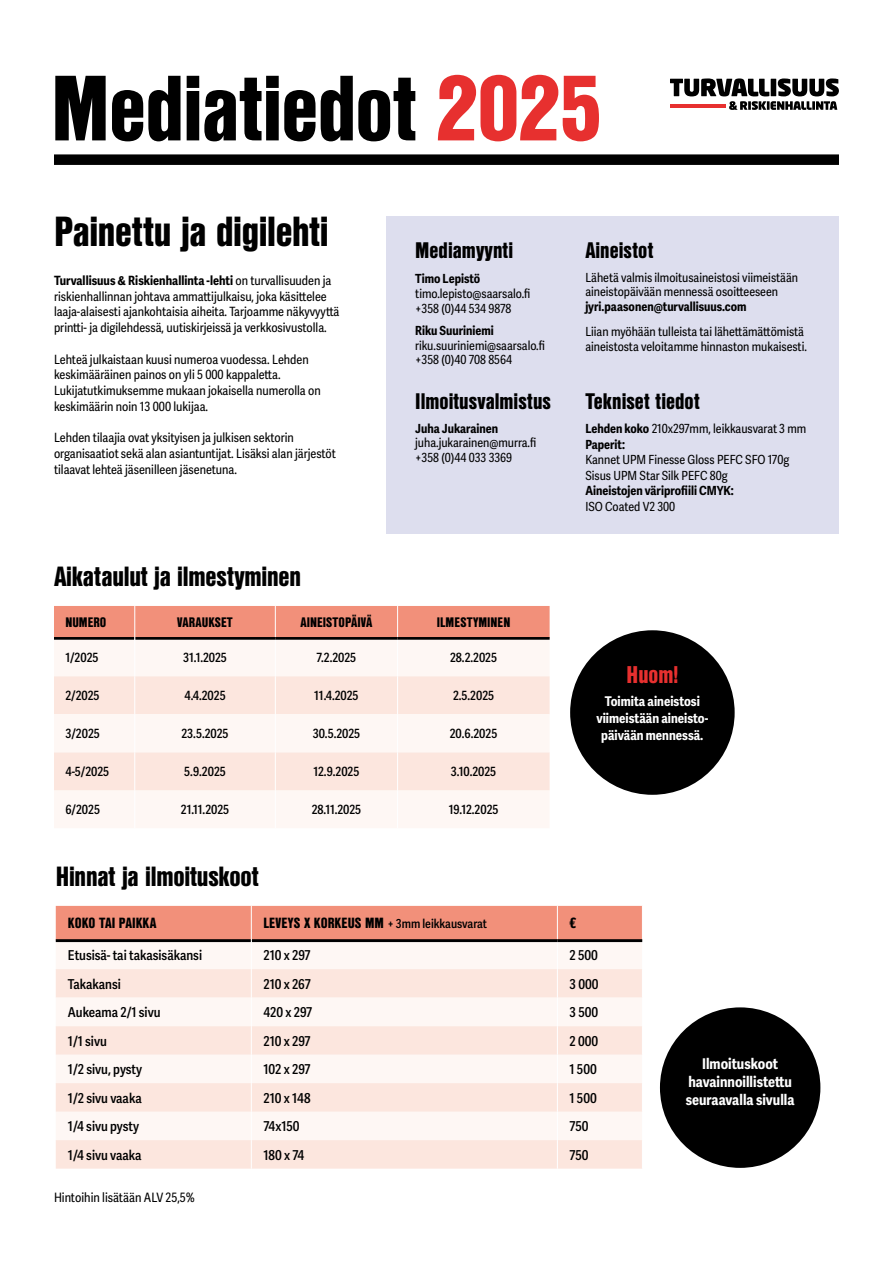
<style>
.page{position:relative;width:893px;height:1263px;background:#fff}
.page>*{position:absolute;margin:0;border:0;box-sizing:border-box;transform-origin:0 0}
.t1{font:900 90px "Nimbus San Con L";letter-spacing:-.01em;color:#000}
.t2{font:900 40.95px "Nimbus San Con L";letter-spacing:-.01em;color:#000}
.t3{font:900 27px "Nimbus San Con L";letter-spacing:-.01em;color:#000}
.t4{font:900 23.55px "Nimbus San Con L";color:#e7302f}
.t5{font:900 21.9px "Nimbus San Con L";color:#000}
.t6{font:700 14.85px/18px "Adelle Sans Cnd";color:#fff;text-align:center}
.t7{font:900 14.4px "Nimbus San Con L";color:#000}
.t8{font:600 13.65px "Adelle Sans Cnd";color:#000}
.t9{font:700 13.35px/16.8px "Adelle Sans Cnd";color:#fff;text-align:center}
.t10{font:900 13.35px "Nimbus San Con L";color:#000}
.t11{font:12.9px "Adelle Sans Cnd";color:#000}
.t12{font:12.75px/15.8px "Adelle Sans Cnd";color:#000}
.t13{font:600 12.75px "Adelle Sans Cnd";color:#000}
.t14{font:12.6px/14.7px "Adelle Sans Cnd";color:#000}
.t15{font:700 12.6px "Adelle Sans Cnd";color:#000}
.t16{font:600 12.45px "Adelle Sans Cnd";color:#000}
.s1{color:#e7302f}
.s2{font-weight:700}
.s3{font-family:"Nimbus San Con L";font-weight:900;font-size:14.4px}
</style>
<div class="page">
<div style="left:386px;top:217px;width:453px;height:317px;background:#dddeee"></div>
<svg style="left:670px;top:78px;width:169px;height:32px"></svg>
<hr style="left:670px;top:104px;width:55px;height:4px;background:#e7302f">
<div style="left:54px;top:154px;width:785px;height:11px;background:#000"></div>
<div style="left:54px;top:606px;width:496px;height:31px;background:#f2907a"></div>
<div style="left:54px;top:640px;width:496px;height:188px;background:#fef7f4"></div>
<div style="left:54px;top:676px;width:496px;height:114px;background:#fce6de"></div>
<div style="left:54px;top:714px;width:496px;height:38px;background:#fef7f4"></div>
<hr style="left:275px;top:606px;width:1px;height:31px;background:#fff">
<hr style="left:397px;top:606px;width:1px;height:31px;background:#fff">
<hr style="left:275px;top:640px;width:1px;height:36px;background:#fff">
<hr style="left:397px;top:640px;width:1px;height:36px;background:#fff">
<hr style="left:275px;top:676px;width:1px;height:38px;background:#fff">
<hr style="left:397px;top:676px;width:1px;height:38px;background:#fff">
<hr style="left:275px;top:714px;width:1px;height:38px;background:#fff">
<hr style="left:397px;top:714px;width:1px;height:38px;background:#fff">
<hr style="left:275px;top:752px;width:1px;height:38px;background:#fff">
<hr style="left:397px;top:752px;width:1px;height:38px;background:#fff">
<hr style="left:275px;top:790px;width:1px;height:38px;background:#fff">
<hr style="left:397px;top:790px;width:1px;height:38px;background:#fff">
<hr style="left:54px;top:637px;width:80px;height:3px;background:#000">
<hr style="left:135px;top:637px;width:140px;height:3px;background:#000">
<hr style="left:275px;top:637px;width:123px;height:3px;background:#000">
<hr style="left:398px;top:637px;width:152px;height:3px;background:#000">
<hr style="left:134px;top:606px;width:1px;height:32px;background:#fff">
<hr style="left:134px;top:638px;width:1px;height:38px;background:#fff">
<hr style="left:134px;top:676px;width:1px;height:38px;background:#fff">
<hr style="left:134px;top:714px;width:1px;height:38px;background:#fff">
<hr style="left:134px;top:752px;width:1px;height:38px;background:#fff">
<hr style="left:134px;top:790px;width:1px;height:38px;background:#fff">
<svg style="left:56px;top:906px;width:587px;height:263px"></svg>
<div style="left:570px;top:630px;width:165px;height:165px;background:#000;border-radius:50%"></div>
<div style="left:660px;top:1007px;width:160px;height:161px;background:#000;border-radius:50%"></div>
<h1 class="t1" style="left:51px;top:40px;width:552px">Mediatiedot <span class="s1">2025</span></h1>
<h2 class="t2" style="left:54px;top:201px;width:276px">Painettu ja digilehti</h2>
<p class="t12" style="left:54px;top:273px;width:287px"><span class="s2">Turvallisuus &amp; Riskienhallinta -lehti</span> on turvallisuuden ja riskienhallinnan johtava ammattijulkaisu, joka käsittelee laaja-alaisesti ajankohtaisia aiheita. Tarjoamme näkyvyyttä printti- ja digilehdessä, uutiskirjeissä ja verkkosivustolla.</p>
<p class="t12" style="left:54px;top:352px;width:268px">Lehteä julkaistaan kuusi numeroa vuodessa. Lehden keskimääräinen painos on yli 5 000 kappaletta.<br>Lukijatutkimuksemme mukaan jokaisella numerolla on keskimäärin noin 13 000 lukijaa.</p>
<p class="t12" style="left:54px;top:430px;width:283px">Lehden tilaajia ovat yksityisen ja julkisen sektorin organisaatiot sekä alan asiantuntijat. Lisäksi alan järjestöt tilaavat lehteä jäsenilleen jäsenetuna.</p>
<h3 class="t3" style="left:54px;top:556px;width:249px">Aikataulut ja ilmestyminen</h3>
<h3 class="t5" style="left:415px;top:233px;width:99px">Mediamyynti</h3>
<p class="t15" style="left:415px;top:271px;width:67px">Timo Lepistö</p>
<p class="t14" style="left:415px;top:286px;width:117px">timo.lepisto@saarsalo.fi +358 (0)44 534 9878</p>
<p class="t15" style="left:415px;top:323px;width:80px">Riku Suuriniemi</p>
<p class="t14" style="left:415px;top:338px;width:131px">riku.suuriniemi@saarsalo.fi +358 (0)40 708 8564</p>
<h3 class="t5" style="left:415px;top:384px;width:137px">Ilmoitusvalmistus</h3>
<p class="t15" style="left:415px;top:421px;width:84px">Juha Jukarainen</p>
<p class="t14" style="left:415px;top:436px;width:122px">juha.jukarainen@murra.fi +358 (0)44 033 3369</p>
<p class="t10" style="left:65px;top:612px;width:43px">NUMERO</p>
<p class="t10" style="left:177px;top:612px;width:57px">VARAUKSET</p>
<p class="t10" style="left:300px;top:612px;width:73px">AINEISTOPÄIVÄ</p>
<p class="t10" style="left:437px;top:612px;width:75px">ILMESTYMINEN</p>
<p class="t13" style="left:65px;top:650px;width:35px">1/2025</p>
<p class="t13" style="left:183px;top:650px;width:45px">31.1.2025</p>
<p class="t13" style="left:317px;top:650px;width:41px">7.2.2025</p>
<p class="t13" style="left:450px;top:650px;width:48px">28.2.2025</p>
<p class="t13" style="left:65px;top:688px;width:36px">2/2025</p>
<p class="t13" style="left:184px;top:688px;width:43px">4.4.2025</p>
<p class="t13" style="left:314px;top:688px;width:46px">11.4.2025</p>
<p class="t13" style="left:453px;top:688px;width:43px">2.5.2025</p>
<p class="t13" style="left:65px;top:726px;width:36px">3/2025</p>
<p class="t13" style="left:182px;top:726px;width:49px">23.5.2025</p>
<p class="t13" style="left:313px;top:726px;width:49px">30.5.2025</p>
<p class="t13" style="left:450px;top:726px;width:49px">20.6.2025</p>
<p class="t13" style="left:65px;top:764px;width:45px">4-5/2025</p>
<p class="t13" style="left:184px;top:764px;width:43px">5.9.2025</p>
<p class="t13" style="left:313px;top:764px;width:47px">12.9.2025</p>
<p class="t13" style="left:451px;top:764px;width:47px">3.10.2025</p>
<p class="t13" style="left:65px;top:802px;width:36px">6/2025</p>
<p class="t13" style="left:181px;top:802px;width:50px">21.11.2025</p>
<p class="t13" style="left:312px;top:802px;width:51px">28.11.2025</p>
<p class="t13" style="left:449px;top:802px;width:51px">19.12.2025</p>
<h3 class="t5" style="left:585px;top:233px;width:70px">Aineistot</h3>
<p class="t14" style="left:585px;top:270px;width:214px">Lähetä valmis ilmoitusaineistosi viimeistään aineistopäivään mennessä osoitteeseen</p>
<p class="t15" style="left:585px;top:299px;width:163px">jyri.paasonen@turvallisuus.com</p>
<p class="t14" style="left:585px;top:325px;width:223px">Liian myöhään tulleista tai lähettämättömistä aineistosta veloitamme hinnaston mukaisesti.</p>
<h3 class="t5" style="left:585px;top:384px;width:116px">Tekniset tiedot</h3>
<p class="t14" style="left:585px;top:422px;width:222px;line-height:15.5px"><span class="s2">Lehden koko</span> 210x297mm, leikkausvarat 3 mm<br><span class="s2">Paperit:</span></p>
<p class="t14" style="left:585px;top:452px;width:206px;line-height:15.5px">Kannet UPM Finesse Gloss PEFC SFO 170g<br>Sisus UPM Star Silk PEFC 80g</p>
<p class="t15" style="left:585px;top:483px;width:150px">Aineistojen väriprofiili CMYK:</p>
<p class="t14" style="left:585px;top:499px;width:91px">ISO Coated V2 300</p>
<h3 class="t4" style="left:627px;top:657px;width:53px">Huom!</h3>
<p class="t9" style="left:596px;top:693px;width:113px">Toimita aineistosi viimeistään aineisto&shy;päivään mennessä.</p>
<h3 class="t3" style="left:56px;top:856px;width:205px">Hinnat ja ilmoituskoot</h3>
<p class="t7" style="left:68px;top:912px;width:90px">KOKO TAI PAIKKA</p>
<p class="t16" style="left:264px;top:917px;width:225px"><span class="s3">LEVEYS X KORKEUS MM</span> + 3mm leikkausvarat</p>
<p class="t7" style="left:570px;top:912px;width:8px">€</p>
<p class="t8" style="left:68px;top:947px;width:136px">Etusisä- tai takasisäkansi</p>
<p class="t8" style="left:264px;top:947px;width:48px">210 x 297</p>
<p class="t8" style="left:570px;top:947px;width:30px">2 500</p>
<p class="t8" style="left:68px;top:976px;width:54px">Takakansi</p>
<p class="t8" style="left:264px;top:976px;width:49px">210 x 267</p>
<p class="t8" style="left:570px;top:976px;width:30px">3 000</p>
<p class="t8" style="left:68px;top:1004px;width:94px">Aukeama 2/1 sivu</p>
<p class="t8" style="left:264px;top:1004px;width:50px">420 x 297</p>
<p class="t8" style="left:570px;top:1004px;width:30px">3 500</p>
<p class="t8" style="left:68px;top:1033px;width:40px">1/1 sivu</p>
<p class="t8" style="left:264px;top:1033px;width:48px">210 x 297</p>
<p class="t8" style="left:570px;top:1033px;width:30px">2 000</p>
<p class="t8" style="left:68px;top:1061px;width:76px">1/2 sivu, pysty</p>
<p class="t8" style="left:264px;top:1061px;width:48px">102 x 297</p>
<p class="t8" style="left:570px;top:1061px;width:29px">1 500</p>
<p class="t8" style="left:68px;top:1090px;width:75px">1/2 sivu vaaka</p>
<p class="t8" style="left:264px;top:1090px;width:49px">210 x 148</p>
<p class="t8" style="left:570px;top:1090px;width:29px">1 500</p>
<p class="t8" style="left:68px;top:1118px;width:73px">1/4 sivu pysty</p>
<p class="t8" style="left:264px;top:1118px;width:38px">74x150</p>
<p class="t8" style="left:570px;top:1118px;width:21px">750</p>
<p class="t8" style="left:68px;top:1147px;width:75px">1/4 sivu vaaka</p>
<p class="t8" style="left:264px;top:1147px;width:42px">180 x 74</p>
<p class="t8" style="left:570px;top:1147px;width:21px">750</p>
<p class="t11" style="left:54px;top:1190px;width:142px">Hintoihin lisätään ALV 25,5%</p>
<p class="t6" style="left:686px;top:1055px;width:110px">Ilmoituskoot havainnoillistettu seuraavalla sivulla</p>
</div>
